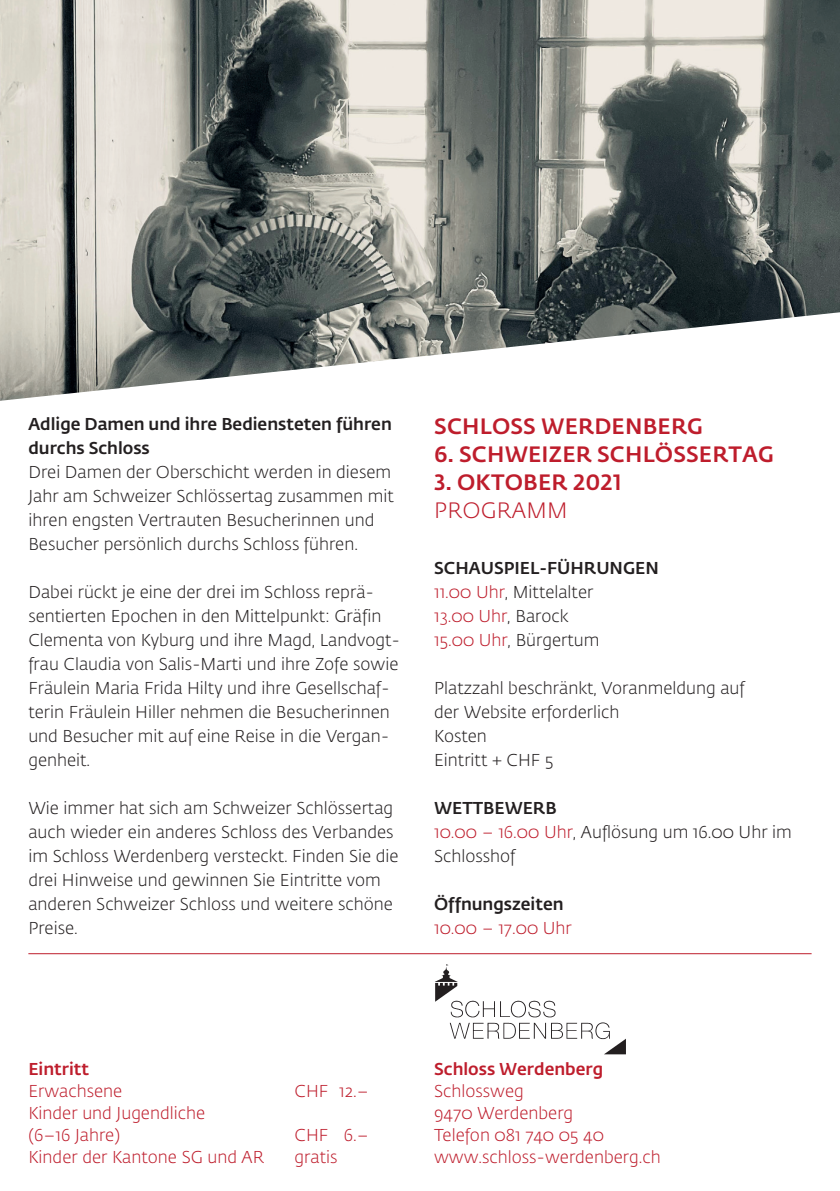
<style>
.page{position:relative;width:840px;height:1191px;background:#fff}
.page>*{position:absolute;margin:0;border:0;box-sizing:border-box;transform-origin:0 0}
.t1{font:500 22px "Fedra Sans Std";letter-spacing:.01em;color:#be1d2c}
.t2{font:300 22px "Fedra Sans Std";letter-spacing:.01em;color:#be1d2c}
.t3{font:300 17px/24px "Fedra Sans Std";color:#231f20}
.t4{font:300 17px/22px "Fedra Sans Std";color:#be1d2c}
.t5{font:500 17px/24px "Fedra Sans Std";color:#231f20}
.t6{font:500 17px "Fedra Sans Std";color:#be1d2c}
.s1{font-weight:500}
.s2{color:#be1d2c}
</style>
<div class="page">
<img style="left:0;top:0;width:839px;height:401px">
<hr style="left:28px;top:953px;width:783px;height:1px;background:#be1d2c">
<img style="left:435px;top:964px;width:190px;height:91px">
<p class="t5" style="left:28px;top:412px;width:365px">Adlige Damen und ihre Bediensteten führen durchs Schloss</p>
<p class="t3" style="left:28px;top:460px;width:366px">Drei Damen der Oberschicht werden in diesem Jahr am Schweizer Schlössertag zusammen mit ihren engsten Vertrauten Besucherinnen und Besucher persönlich durchs Schloss führen.</p>
<p class="t3" style="left:28px;top:580px;width:373px">Dabei rückt je eine der drei im Schloss reprä&shy;sentierten Epochen in den Mittelpunkt: Gräfin Clementa von Kyburg und ihre Magd, Landvogt&shy;frau Claudia von Salis-Marti und ihre Zofe sowie Fräulein Maria Frida Hilty und ihre Gesellschaf&shy;terin Fräulein Hiller nehmen die Besucherinnen und Besucher mit auf eine Reise in die Vergan&shy;genheit.</p>
<p class="t3" style="left:28px;top:796px;width:371px">Wie immer hat sich am Schweizer Schlössertag auch wieder ein anderes Schloss des Verbandes im Schloss Werdenberg versteckt. Finden Sie die drei Hinweise und gewinnen Sie Eintritte vom anderen Schweizer Schloss und weitere schöne Preise.</p>
<p class="t1" style="left:434px;top:413px;width:270px">SCHLOSS WERDENBERG</p>
<p class="t1" style="left:434px;top:441px;width:341px">6. SCHWEIZER SCHLÖSSERTAG</p>
<p class="t1" style="left:434px;top:469px;width:188px">3. OKTOBER 2021</p>
<p class="t2" style="left:434px;top:497px;width:135px">PROGRAMM</p>
<p class="t3" style="left:434px;top:556px;width:226px"><span class="s1">SCHAUSPIEL-FÜHRUNGEN<br></span><span class="s2">11.00 Uhr</span>, Mittelalter<br><span class="s2">13.00 Uhr</span>, Barock<br><span class="s2">15.00 Uhr</span>, Bürgertum</p>
<p class="t3" style="left:434px;top:676px;width:312px">Platzzahl beschränkt, Voranmeldung auf der Website erforderlich<br>Kosten<br>Eintritt + CHF 5</p>
<p class="t3" style="left:434px;top:796px;width:359px"><span class="s1">WETTBEWERB<br></span><span class="s2">10.00 – 16.00 Uhr</span>, Auflösung um 16.00 Uhr im<br>Schlosshof</p>
<p class="t5" style="left:434px;top:892px;width:131px">Öffnungszeiten</p>
<p class="t4" style="left:434px;top:917px;width:139px">10.00 – 17.00 Uhr</p>
<p class="t6" style="left:28px;top:1058px;width:62px">Eintritt</p>
<p class="t4" style="left:28px;top:1080px;width:95px">Erwachsene</p>
<p class="t4" style="left:294px;top:1080px;width:76px">CHF 12.–</p>
<p class="t4" style="left:28px;top:1102px;width:178px">Kinder und Jugendliche (6–16 Jahre)</p>
<p class="t4" style="left:294px;top:1124px;width:76px">CHF 6.–</p>
<p class="t4" style="left:28px;top:1146px;width:237px">Kinder der Kantone SG und AR</p>
<p class="t4" style="left:294px;top:1146px;width:44px">gratis</p>
<p class="t6" style="left:434px;top:1058px;width:170px">Schloss Werdenberg</p>
<p class="t4" style="left:434px;top:1080px;width:228px">Schlossweg<br>9470 Werdenberg<br>Telefon 081 740 05 40 www.schloss-werdenberg.ch</p>
</div>
